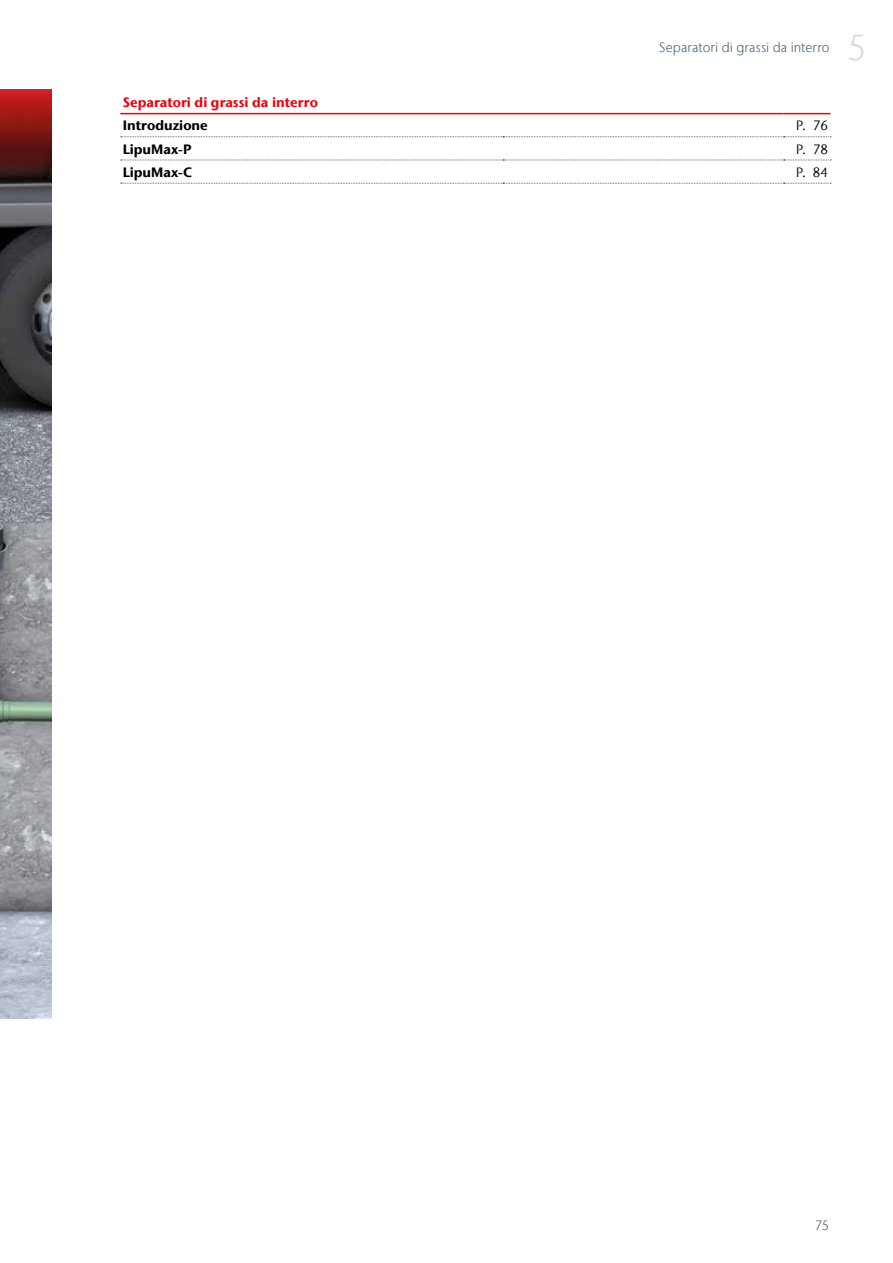
<style>
.page{position:relative;width:893px;height:1263px;background:#fff}
.page>*{position:absolute;margin:0;border:0;box-sizing:border-box;transform-origin:0 0}
.t1{font:300 36px "Stone Sans IIITC Com";color:#dadada}
.t2{font:700 13.5px "Stone Sans IIITC Com";color:#000}
.t3{font:300 13.5px "Stone Sans IIITC Com";letter-spacing:.005em;color:#415f77}
.t4{font:700 13.5px "Stone Sans IIITC Com";color:#e30613}
.t5{font:13.5px "Stone Sans IIITC Com";color:#000}
.t6{font:300 13.5px "Stone Sans IIITC Com";color:#575756}
</style>
<div class="page">
<img style="left:0;top:89px;width:51px;height:929px">
<hr style="left:120px;top:113px;width:383px;height:1px;background:#e30613">
<hr style="left:503px;top:113px;width:281px;height:1px;background:#e30613">
<hr style="left:784px;top:113px;width:46px;height:1px;background:#e30613">
<svg style="left:121px;top:136px;width:710px;height:1px"></svg>
<svg style="left:121px;top:160px;width:710px;height:1px"></svg>
<svg style="left:121px;top:183px;width:710px;height:1px"></svg>
<p class="t3" style="left:659px;top:39px;width:172px">Separatori di grassi da interro</p>
<p class="t4" style="left:123px;top:94px;width:197px">Separatori di grassi da interro</p>
<p class="t2" style="left:123px;top:117px;width:87px">Introduzione</p>
<p class="t5" style="left:796px;top:117px;width:33px">P. 76</p>
<p class="t2" style="left:123px;top:140px;width:70px">LipuMax-P</p>
<p class="t5" style="left:796px;top:141px;width:33px">P. 78</p>
<p class="t2" style="left:123px;top:163px;width:71px">LipuMax-C</p>
<p class="t5" style="left:796px;top:164px;width:33px">P. 84</p>
<h1 class="t1" style="left:847px;top:25px;width:21px">5</h1>
<p class="t6" style="left:815px;top:1217px;width:16px">75</p>
</div>
